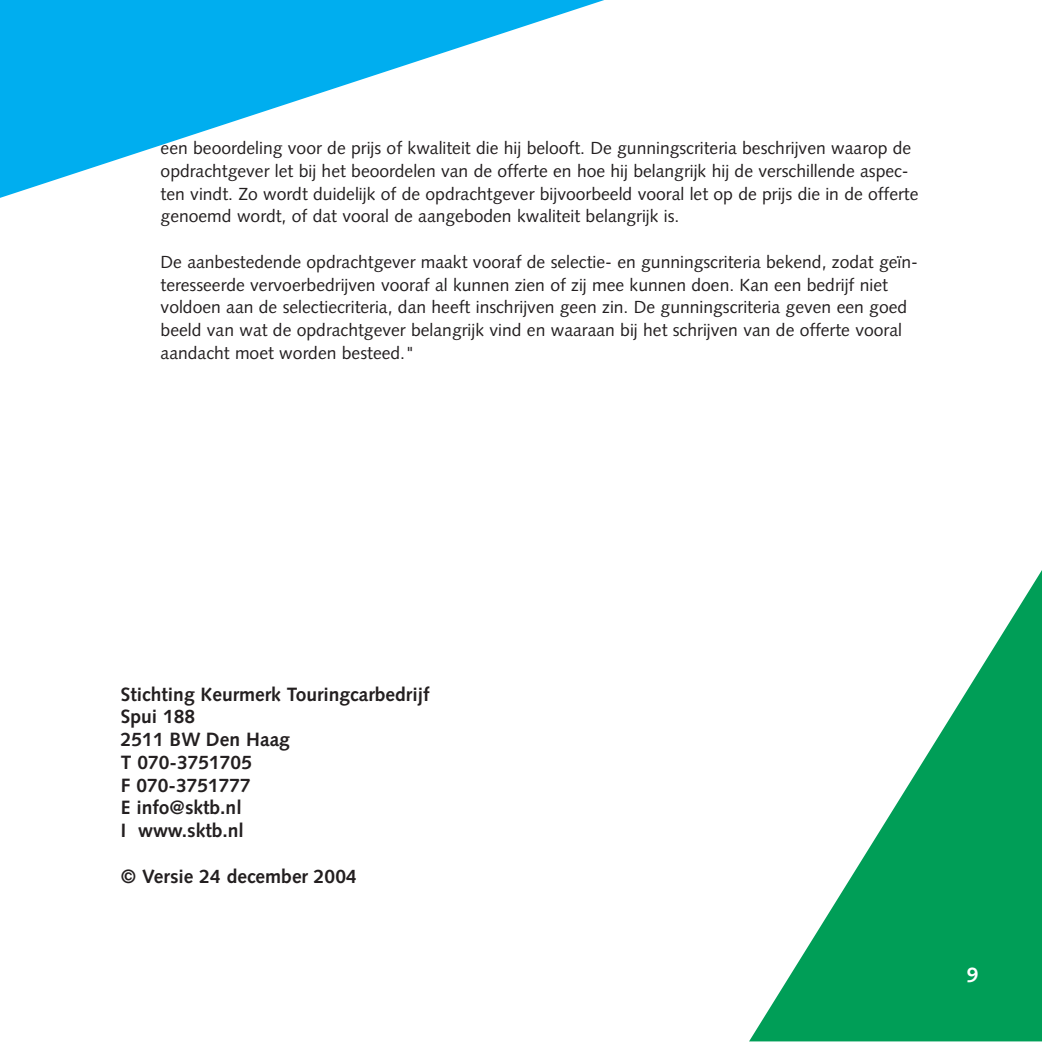
<style>
.page{position:relative;width:1042px;height:1042px;background:#fff}
.page>*{position:absolute;margin:0;border:0;box-sizing:border-box;transform-origin:0 0}
.t1{font:700 21px "Syntax";color:#fff}
.t2{font:700 19.25px/22.8px "Syntax";color:#231f20}
.t3{font:17.5px/22.8px "Syntax";color:#231f20}
</style>
<div class="page">
<svg style="left:0;top:0;width:604px;height:198px"></svg>
<svg style="left:749px;top:571px;width:292px;height:470px"></svg>
<p class="t3" style="left:160px;top:138px;width:759px">een beoordeling voor de prijs of kwaliteit die hij belooft. De gunningscriteria beschrijven waarop de opdrachtgever let bij het beoordelen van de offerte en hoe hij belangrijk hij de verschillende aspec&shy;ten vindt. Zo wordt duidelijk of de opdrachtgever bijvoorbeeld vooral let op de prijs die in de offerte genoemd wordt, of dat vooral de aangeboden kwaliteit belangrijk is.</p>
<p class="t3" style="left:160px;top:252px;width:758px">De aanbestedende opdrachtgever maakt vooraf de selectie- en gunningscriteria bekend, zodat geïn&shy;teresseerde vervoerbedrijven vooraf al kunnen zien of zij mee kunnen doen. Kan een bedrijf niet voldoen aan de selectiecriteria, dan heeft inschrijven geen zin. De gunningscriteria geven een goed beeld van wat de opdrachtgever belangrijk vind en waaraan bij het schrijven van de offerte vooral aandacht moet worden besteed."</p>
<p class="t2" style="left:121px;top:684px;width:310px">Stichting Keurmerk Touringcarbedrijf<br>Spui 188<br>2511 BW Den Haag<br>T 070-3751705<br>F 070-3751777<br>E info@sktb.nl<br>I www.sktb.nl</p>
<p class="t2" style="left:121px;top:866px;width:237px">© Versie 24 december 2004</p>
<p class="t1" style="left:966px;top:966px;width:13px">9</p>
</div>
